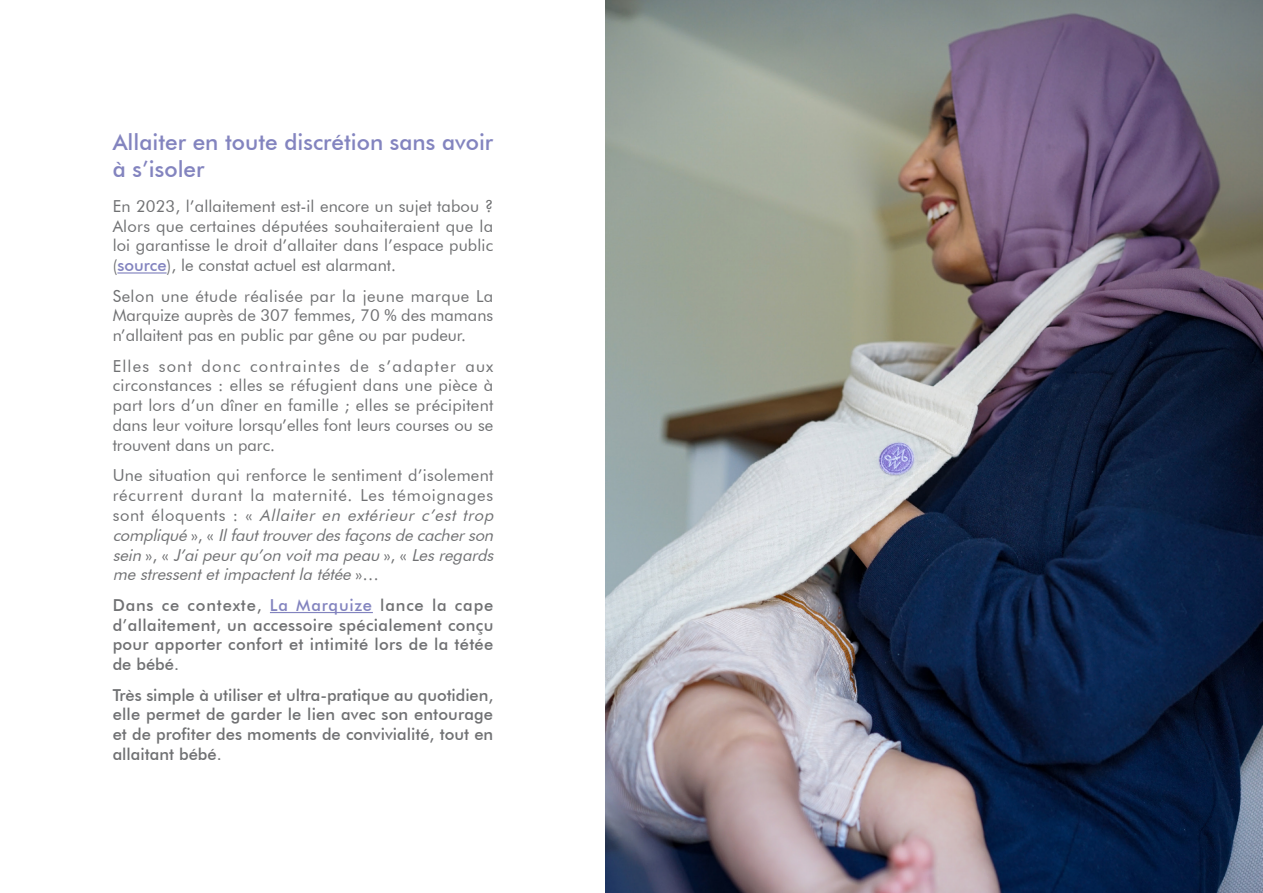
<style>
.page{position:relative;width:1263px;height:893px;background:#fff}
.page>*{position:absolute;margin:0;border:0;box-sizing:border-box;transform-origin:0 0}
.Pages_-_Titre_2{font:500 22.5px/27px "Futura BT";color:#8384bf}
.Pages_-_Paragraphe{font:16.5px/19.8px "Futura BT";color:#707173;text-align:justify}
.Pages_-_Paragraphe-2{font:500 16.5px/19.8px "Futura BT";color:#707173;text-align:justify}
.Pages_-_Paragraphe-3{font:italic 16.5px/19.8px "Futura BT";color:#707173}
.s1{font-weight:500;color:#8384bf}
.s2{font-style:normal}
.s3{color:#8384bf}
</style>
<div class="page">
<hr style="left:117px;top:272px;width:50px;height:2px;background:#8384bf">
<hr style="left:270px;top:612px;width:103px;height:1px;background:#8384bf">
<img style="left:606px;top:0;width:657px;height:893px">
<p class="Pages_-_Titre_2" style="left:113px;top:128px;width:382px">Allaiter en toute discrétion sans avoir à s’isoler</p>
<p class="Pages_-_Paragraphe" style="left:113px;top:196px;width:382px">En 2023, l’allaitement est-il encore un sujet tabou ?<br>Alors que certaines députées souhaiteraient que la loi garantisse le droit d’allaiter dans l’espace public (<span class="s1">source</span>), le constat actuel est alarmant.</p>
<p class="Pages_-_Paragraphe" style="left:113px;top:286px;width:382px">Selon une étude réalisée par la jeune marque La Marquize auprès de 307 femmes, 70 % des mamans n’allaitent pas en public par gêne ou par pudeur.</p>
<p class="Pages_-_Paragraphe" style="left:113px;top:356px;width:382px">Elles sont donc contraintes de s’adapter aux circonstances : elles se réfugient dans une pièce à part lors d’un dîner en famille ; elles se précipitent dans leur voiture lorsqu’elles font leurs courses ou se trouvent dans un parc.</p>
<p class="Pages_-_Paragraphe-3" style="left:113px;top:465px;width:386px"><span class="s2">Une situation qui renforce le sentiment d’isolement récurrent durant la maternité. Les témoignages s o n t é l o q u e n t s : «</span> Allaiter en extérieur c’est trop compliqué <span class="s2">» , «</span> Ilfauttrouverdesfaçonsde cacherson sein <span class="s2">» , «</span> J’aipeurqu’on voitma peau <span class="s2">» , «</span> Lesregards me stressentetimpactentla tétée <span class="s2">» …</span></p>
<p class="Pages_-_Paragraphe-2" style="left:113px;top:595px;width:382px">Dans ce contexte, <span class="s3">La Marquize</span> lance la cape d’allaitement, un accessoire spécialement conçu pour apporter confort et intimité lors de la tétée de bébé.</p>
<p class="Pages_-_Paragraphe-2" style="left:113px;top:685px;width:382px">Très simple à utiliser et ultra-pratique au quotidien, elle permet de garder le lien avec son entourage et de profiter des moments de convivialité, tout en allaitant bébé.</p>
</div>
